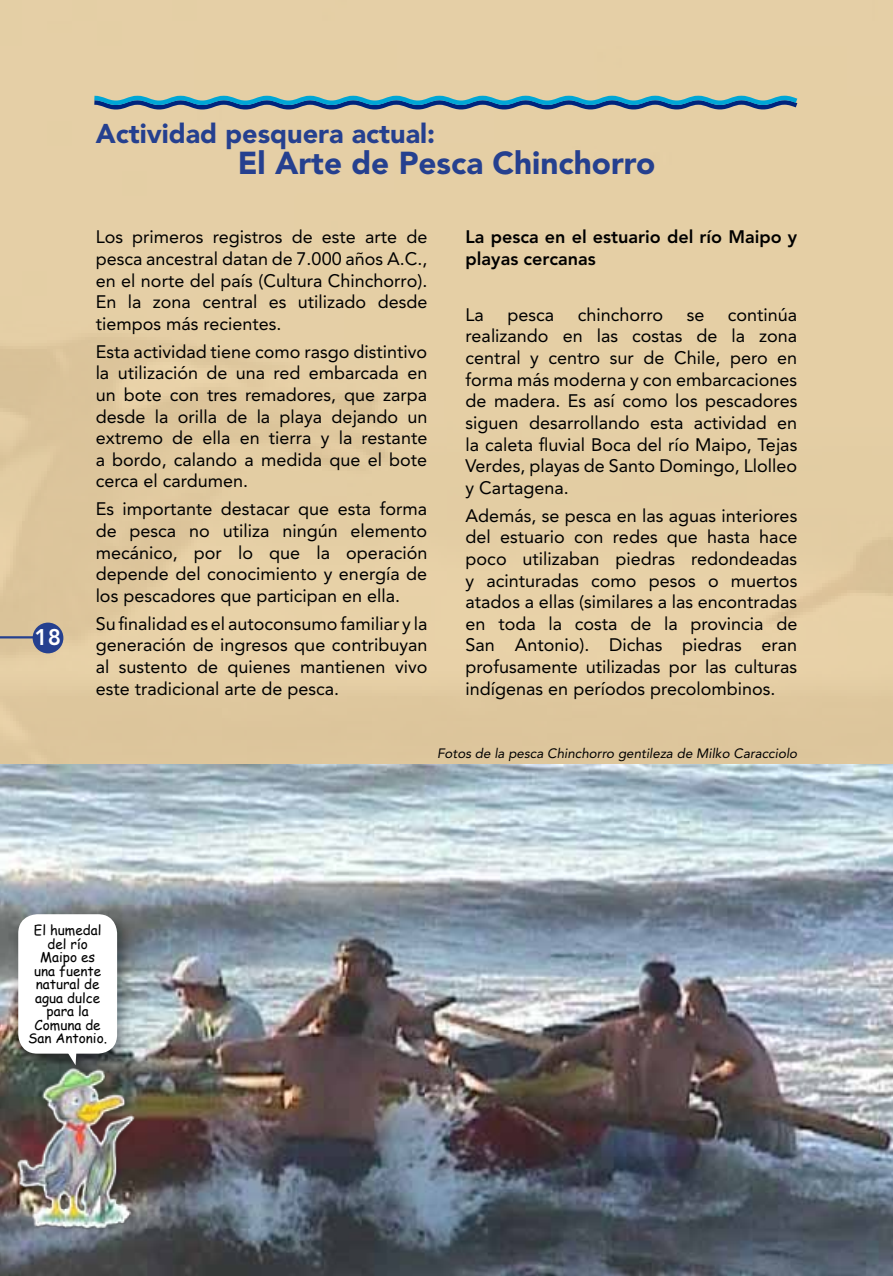
<style>
.page{position:relative;width:893px;height:1276px;background:#e5cfa5}
.page>*{position:absolute;margin:0;border:0;box-sizing:border-box;transform-origin:0 0}
.t1{font:900 31.5px "Avenir LT Std";color:#25408f}
.t2{font:900 27px "Avenir LT Std";color:#25408f}
.t3{font:800 22.5px "Avenir LT Std";color:#fff}
.t4{font:18px/21.6px "Avenir LT Std";color:#000;text-align:justify}
.t5{font:800 18px/21.6px "Avenir LT Std";color:#000}
.t6{font:13.5px/13.5px "Comic Sans MS";color:#000;text-align:center}
.t7{font:italic 13.5px "Avenir LT Std";color:#000}
</style>
<div class="page">
<svg style="left:90px;top:95px;width:712px;height:651px"></svg>
<img style="left:0;top:764px;width:893px;height:512px">
<img style="left:15px;top:1068px;width:122px;height:163px">
<div style="left:10px;top:906px;width:124px;height:173px;background:#000;opacity:.4"></div>
<div style="left:18px;top:914px;width:99px;height:139px;background:#fff;border-radius:19px"></div>
<svg style="left:68px;top:1053px;width:9px;height:12px"></svg>
<div style="left:33px;top:622px;width:30px;height:31px;background:#25408f;border-radius:50%"></div>
<hr style="left:0;top:636px;width:35px;height:2px;background:#25408f">
<p class="t3" style="left:35px;top:623px;width:28px">18</p>
<h2 class="t2" style="left:96px;top:117px;width:341px">Actividad pesquera actual:</h2>
<h1 class="t1" style="left:238px;top:144px;width:419px">El Arte de Pesca Chinchorro</h1>
<p class="t4" style="left:96px;top:226px;width:333px">Los primeros registros de este arte de pesca ancestral datan de 7.000 años A.C., en el norte del país (Cultura Chinchorro).<br>En la zona central es utilizado desde tiempos más recientes.</p>
<p class="t4" style="left:96px;top:341px;width:333px">Esta actividad tiene como rasgo distintivo la utilización de una red embarcada en un bote con tres remadores, que zarpa desde la orilla de la playa dejando un extremo de ella en tierra y la restante a bordo, calando a medida que el bote cerca el cardumen.</p>
<p class="t4" style="left:96px;top:498px;width:333px">Es importante destacar que esta forma de pesca no utiliza ningún elemento mecánico, por lo que la operación depende del conocimiento y energía de los pescadores que participan en ella.</p>
<p class="t4" style="left:96px;top:613px;width:333px">Su finalidad es el autoconsumo familiar y la generación de ingresos que contribuyan al sustento de quienes mantienen vivo este tradicional arte de pesca.</p>
<p class="t5" style="left:466px;top:226px;width:333px">La pesca en el estuario del río Maipo y playas cercanas</p>
<p class="t4" style="left:466px;top:304px;width:20px">La</p>
<p class="t4" style="left:507px;top:304px;width:48px">pesca</p>
<p class="t4" style="left:578px;top:304px;width:87px">chinchorro</p>
<p class="t4" style="left:687px;top:304px;width:19px">se</p>
<p class="t4" style="left:466px;top:304px;width:333px;text-indent:262px">continúa realizando en las costas de la zona central y centro sur de Chile, pero en forma más moderna y con embarcaciones de madera. Es así como los pescadores siguen desarrollando esta actividad en la caleta fluvial Boca del río Maipo, Tejas Verdes, playas de Santo Domingo, Llolleo y Cartagena.</p>
<p class="t4" style="left:466px;top:505px;width:333px">Además, se pesca en las aguas interiores del estuario con redes que hasta hace poco utilizaban piedras redondeadas y acinturadas como pesos o muertos atados a ellas (similares a las encontradas en toda la costa de la provincia de San Antonio). Dichas piedras eran profusamente utilizadas por las culturas indígenas en períodos precolombinos.</p>
<p class="t7" style="left:437px;top:745px;width:362px">Fotos de la pesca Chinchorro gentileza de Milko Caracciolo</p>
<p class="t6" style="left:28px;top:923px;width:81px">El humedal del río<br>Maipo es una fuente natural de agua dulce para la<br>Comuna de<br>San Antonio.</p>
</div>
